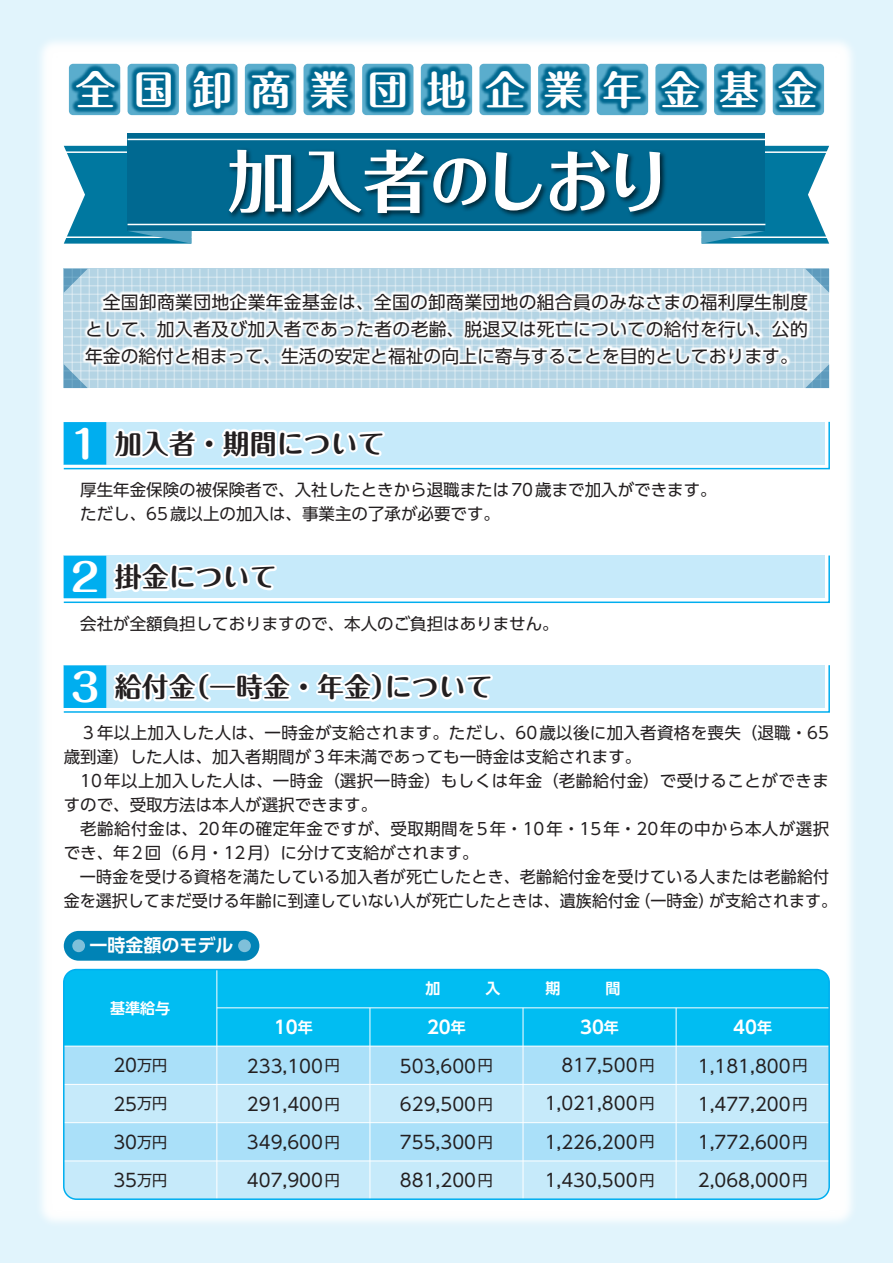
<style>
.page{position:relative;width:893px;height:1263px;background:#fff}
.page>*{position:absolute;margin:0;border:0;box-sizing:border-box;transform-origin:0 0}
.t1{font:700 67.5px "Folk Pro";letter-spacing:-.05em;color:#fff}
.t2{font:700 40.05px "Maru Fo Pro";letter-spacing:.465em;color:#fff}
.t3{font:700 38.55px "Maru Fo Pro";color:#fff}
.t4{font:700 27px "Maru Fo Pro";color:#231f20}
.t5{font:18px/38.2px "UD Shin Go Pro";color:#231f20;text-align:justify}
.t6{font:700 18px "UD Shin Go Pro De";color:#fff}
.t7{font:16.5px/24px "UD Shin Go Pro";letter-spacing:.02em;color:#231f20}
.t8{font:16.5px/24px "UD Shin Go Pro";color:#231f20}
.t9{font:700 15px "UD Shin Go Pro De";color:#fff}
.s1{font-size:59.4px}
.s2{font-size:15px}
</style>
<div class="page">
<img style="left:0;top:0;width:893px;height:1263px">
<img style="left:10px;top:92px;width:54px;height:123px">
<img style="left:829px;top:92px;width:54px;height:123px">
<svg style="left:819px;top:172px;width:10px;height:43px"></svg>
<img style="left:246px;top:172px;width:573px;height:63px">
<div style="left:128px;top:133px;width:637px;height:98px;background:#006991"></div>
<hr style="left:128px;top:224px;width:637px;height:1px;background:#fff">
<img style="left:191px;top:223px;width:55px;height:12px">
<svg style="left:64px;top:172px;width:127px;height:63px"></svg>
<svg style="left:62px;top:500px;width:769px;height:213px"></svg>
<div style="left:64px;top:1046px;width:765px;height:38px;background:#aae0f9"></div>
<div style="left:64px;top:1084px;width:765px;height:39px;background:#c6eafa"></div>
<div style="left:64px;top:1123px;width:765px;height:38px;background:#aae0f9"></div>
<div style="left:64px;top:969px;width:765px;height:77px;background:#01bdf2"></div>
<div style="left:64px;top:1161px;width:765px;height:38px;background:#c6eafa"></div>
<hr style="left:370px;top:1008px;width:1px;height:191px;background:#fff">
<hr style="left:216px;top:969px;width:1px;height:230px;background:#fff">
<hr style="left:523px;top:1008px;width:1px;height:191px;background:#fff">
<hr style="left:676px;top:1008px;width:1px;height:191px;background:#fff">
<hr style="left:217px;top:1007px;width:612px;height:1px;background:#fff">
<hr style="left:64px;top:1046px;width:765px;height:1px;background:#fff">
<hr style="left:64px;top:1084px;width:765px;height:1px;background:#fff">
<hr style="left:64px;top:1160px;width:765px;height:1px;background:#fff">
<hr style="left:64px;top:1122px;width:765px;height:1px;background:#fff">
<div style="left:64px;top:931px;width:195px;height:30px;background:#0083b6;border-radius:15px"></div>
<svg style="left:72px;top:939px;width:13px;height:13px"></svg>
<svg style="left:238px;top:939px;width:13px;height:13px"></svg>
<img style="left:13px;top:8px;width:866px;height:164px">
<img style="left:223px;top:144px;width:451px;height:85px">
<img style="left:142px;top:235px;width:609px;height:129px">
<img style="left:10px;top:215px;width:132px;height:95px">
<svg style="left:64px;top:269px;width:24px;height:24px"></svg>
<img style="left:10px;top:310px;width:132px;height:132px">
<img style="left:751px;top:215px;width:132px;height:95px">
<svg style="left:805px;top:269px;width:24px;height:24px"></svg>
<img style="left:751px;top:310px;width:132px;height:132px">
<svg style="left:62px;top:364px;width:769px;height:106px"></svg>
<div style="left:63px;top:969px;width:767px;height:231px;border:2px solid #00aeef;border-radius:13px"></div>
<h2 class="t2" style="left:75px;top:58px;width:744px">全国卸商業団地企業年金基金</h2>
<h1 class="t1" style="left:227px;top:124px;width:446px">加入者<span class="s1">の</span>しおり</h1>
<p class="t5" style="left:85px;top:288px;width:725px;line-height:27px">　全国卸商業団地企業年金基金は、全国の卸商業団地の組合員のみなさまの福利厚生制度として、加入者及び加入者であった者の老齢、脱退又は死亡についての給付を行い、公的年金の給付と相まって、生活の安定と福祉の向上に寄与することを目的としております。</p>
<h3 class="t3" style="left:71px;top:413px;width:30px">1</h3>
<h3 class="t4" style="left:115px;top:422px;width:271px">加入者・期間について</h3>
<p class="t8" style="left:64px;top:477px;width:654px">　厚生年金保険の被保険者で、入社したときから退職または70歳まで加入ができます。　ただし、65歳以上の加入は、事業主の了承が必要です。</p>
<h3 class="t3" style="left:71px;top:547px;width:30px">2</h3>
<h3 class="t4" style="left:115px;top:556px;width:163px">掛金について</h3>
<p class="t8" style="left:64px;top:611px;width:496px">　会社が全額負担しておりますので、本人のご負担はありません。</p>
<h3 class="t3" style="left:71px;top:657px;width:30px">3</h3>
<h3 class="t4" style="left:115px;top:665px;width:379px">給付金（一時金・年金）について</h3>
<p class="t7" style="left:64px;top:720px;width:767px">　３年以上加入した人は、一時金が支給されます。ただし、60歳以後に加入者資格を喪失（退職・65歳到達）した人は、加入者期間が３年未満であっても一時金は支給されます。<br>　10年以上加入した人は、一時金（選択一時金）もしくは年金（老齢給付金）で受けることができますので、受取方法は本人が選択できます。<br>　老齢給付金は、20年の確定年金ですが、受取期間を5年・10年・15年・20年の中から本人が選択でき、年2回（6月・12月）に分けて支給がされます。</p>
<p class="t7" style="left:64px;top:864px;width:775px;text-align:center">一時金を受ける資格を満たしている加入者が死亡したとき、老齢給付金を受けている人または老齢給付<br>金を選択してまだ受ける年齢に到達していない人が死亡したときは、遺族給付金（一時金）が支給されます。</p>
<p class="t6" style="left:90px;top:931px;width:146px">一時金額のモデル</p>
<p class="t9" style="left:110px;top:996px;width:61px">基準給与</p>
<p class="t5" style="left:113px;top:1046px;width:55px">20<span class="s2">万円</span>25<span class="s2">万円</span>30<span class="s2">万円</span>35<span class="s2">万円</span></p>
<p class="t6" style="left:274px;top:1013px;width:40px">10<span class="s2">年</span></p>
<p class="t5" style="left:247px;top:1046px;width:94px">233,100<span class="s2">円</span>291,400<span class="s2">円</span>349,600<span class="s2">円</span>407,900<span class="s2">円</span></p>
<p class="t6" style="left:427px;top:1013px;width:40px">20<span class="s2">年</span></p>
<p class="t5" style="left:400px;top:1046px;width:94px">503,600<span class="s2">円</span>629,500<span class="s2">円</span>755,300<span class="s2">円</span>881,200<span class="s2">円</span></p>
<p class="t6" style="left:580px;top:1013px;width:40px">30<span class="s2">年</span></p>
<p class="t6" style="left:733px;top:1013px;width:40px">40<span class="s2">年</span></p>
<p class="t5" style="left:698px;top:1046px;width:111px">1,181,800<span class="s2">円</span>1,477,200<span class="s2">円</span>1,772,600<span class="s2">円</span>2,068,000<span class="s2">円</span></p>
<p class="t5" style="left:545px;top:1045px;width:111px;text-indent:17px">817,500<span class="s2">円</span>1,021,800<span class="s2">円</span>1,226,200<span class="s2">円</span>1,430,500<span class="s2">円</span></p>
</div>
